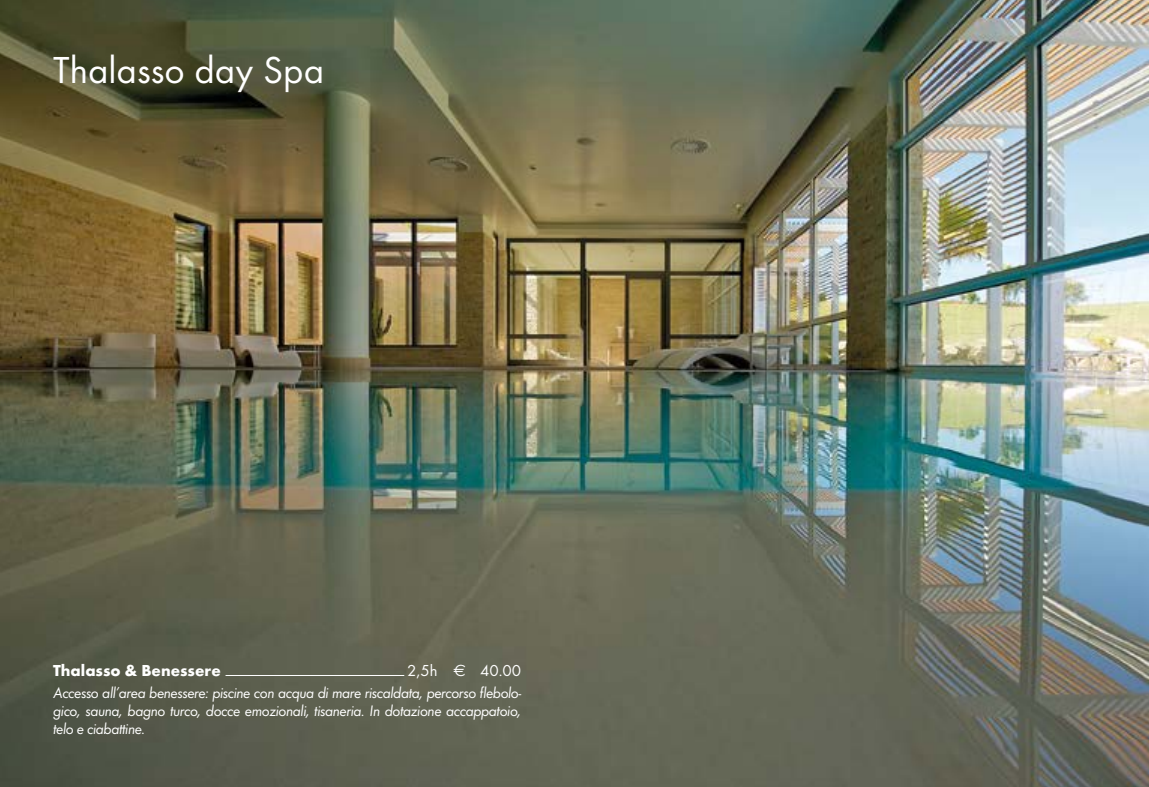
<style>
.page{position:relative;width:1149px;height:787px;background:#fff}
.page>*{position:absolute;margin:0;border:0;box-sizing:border-box;transform-origin:0 0}
.t1{font:39px "Futura T";color:#fff}
.t2{font:700 16.5px "Futura T";color:#fff}
.t3{font:16.5px "Futura T";color:#fff}
.t4{font:italic 15.75px/18px "Futura T";letter-spacing:-.03em;color:#fff;text-align:justify}
.s1{font-family:"Euro Sans"}
</style>
<div class="page">
<img style="left:0;top:0;width:1148px;height:787px">
<hr style="left:225px;top:675px;width:179px;height:1px;background:#fff">
<h1 class="t1" style="left:53px;top:47px;width:272px">Thalasso day Spa</h1>
<p class="t2" style="left:53px;top:660px;width:169px">Thalasso &amp; Benessere</p>
<p class="t3" style="left:407px;top:660px;width:115px">2,5h <span class="s1">€</span> 40.00</p>
<p class="t4" style="left:53px;top:683px;width:469px">Accesso all’area benessere: piscine con acqua di mare riscaldata, percorso flebolo&shy;gico, sauna, bagno turco, docce emozionali, tisaneria. In dotazione accappatoio, telo e ciabattine.</p>
</div>
